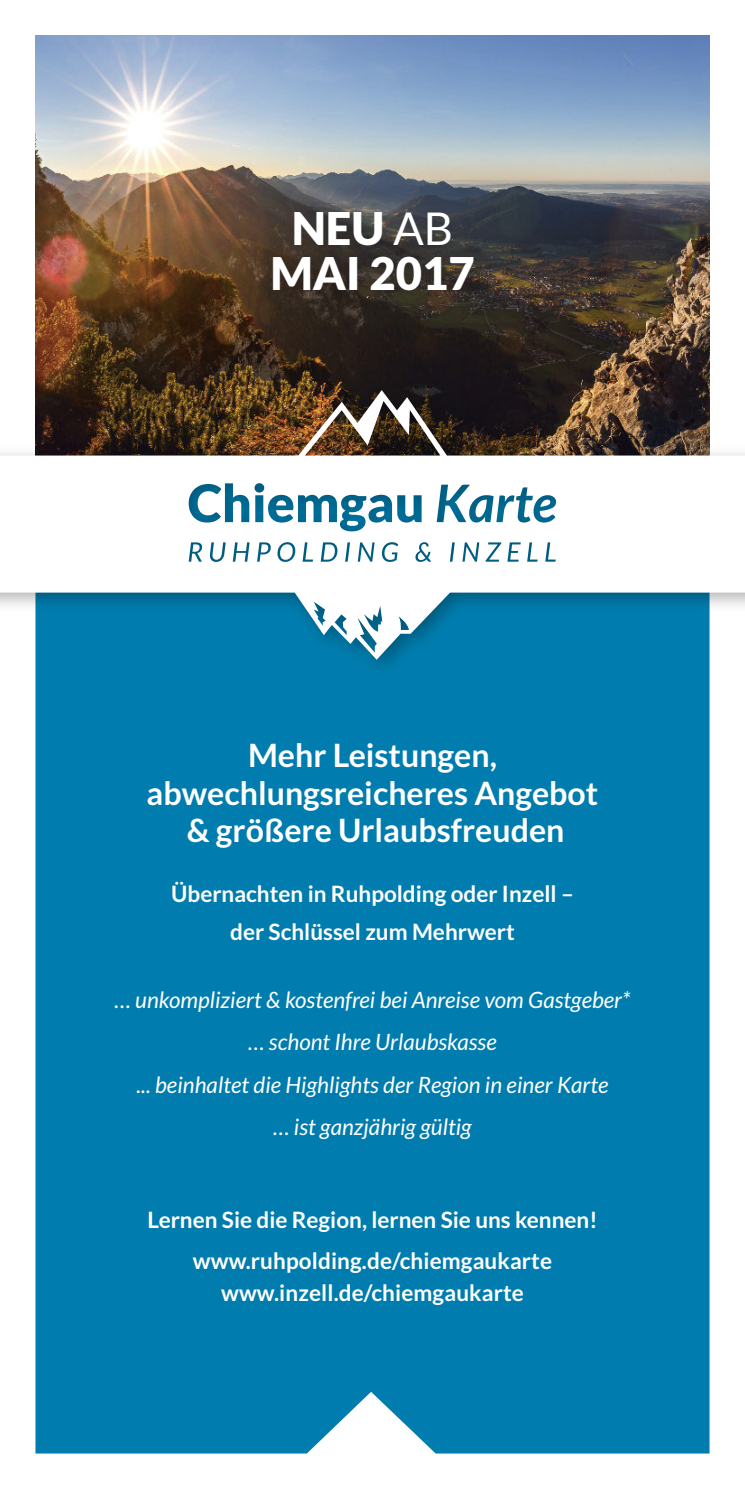
<style>
.page{position:relative;width:745px;height:1489px;background:#fff}
.page>*{position:absolute;margin:0;border:0;box-sizing:border-box;transform-origin:0 0}
.t1{font:900 45.25px/45px "Lato";color:#fff;text-align:center}
.t2{font:700 32px/37.5px "Lato";color:#fff;text-align:center}
.t3{font:700 22.5px/37.5px "Lato";color:#fff;text-align:center}
.t4{font:italic 22.5px/42.5px "Lato";color:#fff;text-align:center}
.s1{font-weight:400}
</style>
<div class="page">
<div style="left:35px;top:686px;width:674px;height:767px;background:#007dae"></div>
<img style="left:35px;top:35px;width:674px;height:152px">
<div style="left:35px;top:659px;width:675px;height:27px;background:#007dae"></div>
<svg style="left:0;top:411px;width:744px;height:248px"></svg>
<svg style="left:376px;top:511px;width:8px;height:6px"></svg>
<svg style="left:280px;top:544px;width:12px;height:15px"></svg>
<svg style="left:260px;top:544px;width:8px;height:8px"></svg>
<img style="left:35px;top:187px;width:675px;height:224px">
<h1 class="t1" style="left:270px;top:207px;width:206px">NEU <span class="s1">AB<br></span>MAI 2017</h1>
<h2 class="t2" style="left:146px;top:737px;width:453px">Mehr Leistungen, abwechlungsreicheres Angebot &amp; größere Urlaubsfreuden</h2>
<p class="t3" style="left:171px;top:875px;width:404px">Übernachten in Ruhpolding oder Inzell – der Schlüssel zum Mehrwert</p>
<p class="t4" style="left:114px;top:978px;width:517px">… unkompliziert &amp; kostenfrei bei Anreise vom Gastgeber* … schont Ihre Urlaubskasse<br>... beinhaltet die Highlights der Region in einer Karte<br>… ist ganzjährig gültig</p>
<p class="t3" style="left:147px;top:1198px;width:451px;line-height:41.5px">Lernen Sie die Region, lernen Sie uns kennen! www.ruhpolding.de/chiemgaukarte</p>
<p class="t3" style="left:221px;top:1274px;width:304px">www.inzell.de/chiemgaukarte</p>
</div>
